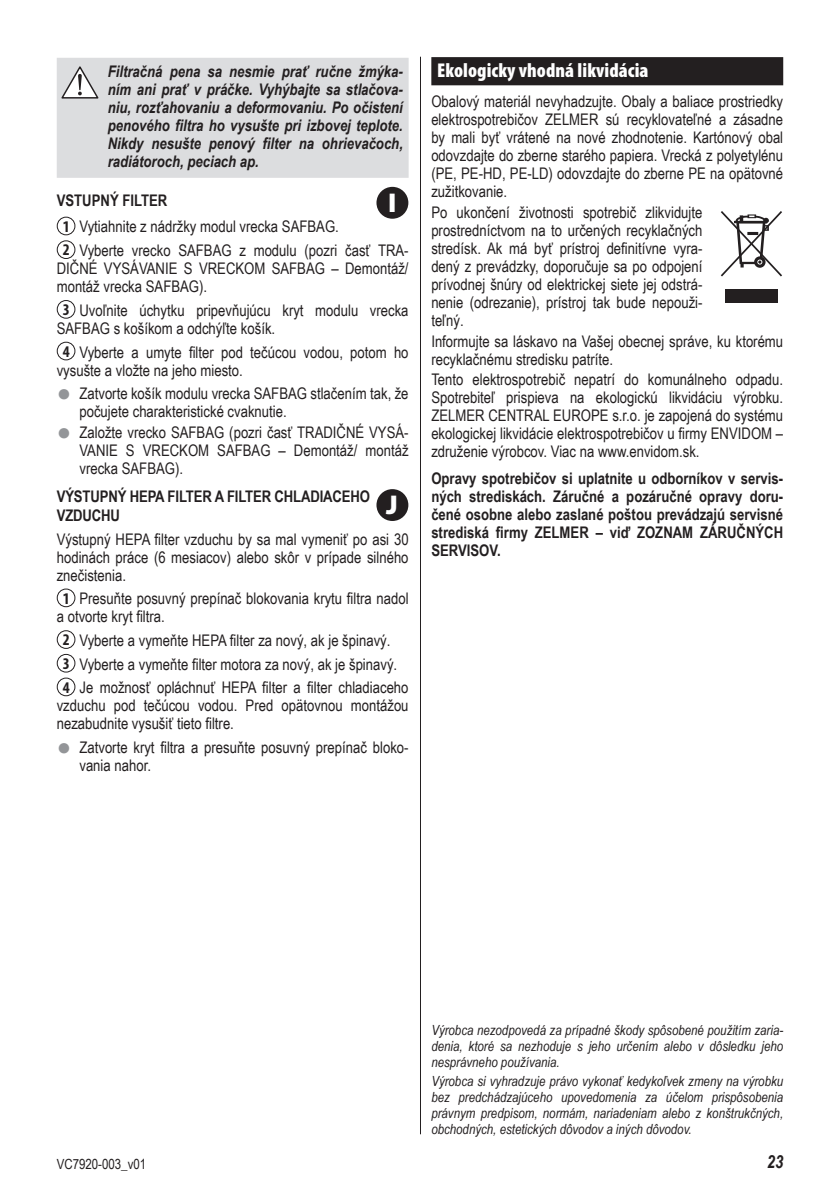
<style>
.page{position:relative;width:840px;height:1191px;background:#fff}
.page>*{position:absolute;margin:0;border:0;box-sizing:border-box;transform-origin:0 0}
.t1{font:900 27.2px "Myriad Pro";color:#fff}
.t2{font:900 condensed 20px "Myriad Pro";letter-spacing:.005em;color:#fff}
.t3{font:italic 700 18px "Arial Narrow";color:#231f20}
.t4{font:16px/18px "Arial Narrow";color:#231f20}
.t5{font:700 16px/18px "Arial Narrow";color:#231f20}
.t6{font:italic 700 16px/18px "Arial Narrow";color:#231f20;text-align:justify}
.t7{font:italic 14px/16px "Arial Narrow";color:#231f20;text-align:justify}
.t8{font:14px "Arial Narrow";color:#231f20}
.s1{font-weight:700}
.s2{font-family:"Myriad Pro";font-weight:700;font-stretch:condensed;font-size:16.4px}
.s3{font-family:"Arial";font-size:24px;color:#939598}
</style>
<div class="page">
<hr style="left:420px;top:57px;width:1px;height:1077px;background:#231f20">
<div style="left:57px;top:58px;width:351px;height:120px;background:#dcdddf"></div>
<svg style="left:61px;top:66px;width:38px;height:33px"></svg>
<div style="left:57px;top:217px;width:18px;height:18px;border:1px solid #231f20;border-radius:50%"></div>
<div style="left:57px;top:240px;width:18px;height:19px;border:1px solid #231f20;border-radius:50%"></div>
<div style="left:57px;top:300px;width:18px;height:19px;border:1px solid #231f20;border-radius:50%"></div>
<div style="left:57px;top:342px;width:18px;height:18px;border:1px solid #231f20;border-radius:50%"></div>
<div style="left:57px;top:588px;width:18px;height:19px;border:1px solid #231f20;border-radius:50%"></div>
<div style="left:57px;top:630px;width:18px;height:19px;border:1px solid #231f20;border-radius:50%"></div>
<div style="left:57px;top:654px;width:18px;height:18px;border:1px solid #231f20;border-radius:50%"></div>
<div style="left:57px;top:677px;width:18px;height:19px;border:1px solid #231f20;border-radius:50%"></div>
<div style="left:376px;top:187px;width:32px;height:32px;background:#231f20;border-radius:50%"></div>
<div style="left:376px;top:489px;width:32px;height:32px;background:#231f20;border-radius:50%"></div>
<div style="left:431px;top:57px;width:351px;height:28px;background:#231f20"></div>
<div style="left:724px;top:289px;width:53px;height:14px;background:#231f20"></div>
<svg style="left:720px;top:211px;width:61px;height:65px"></svg>
<p class="t6" style="left:108px;top:61px;width:296px">Filtračná pena sa nesmie prať ručne žmýka&shy;ním ani prať v práčke. Vyhýbajte sa stlačova&shy;niu, rozťahovaniu a deformovaniu. Po očistení penového filtra ho vysušte pri izbovej teplote.<br>Nikdy nesušte penový filter na ohrievačoch, radiátoroch, peciach ap.</p>
<p class="t4" style="left:63px;top:186px;width:277px;line-height:26.6px;text-indent:-6px"><span class="s1">VSTUPNÝ FILTER<br></span><span class="s2">1</span> Vytiahnite z nádržky modul vrecka SAFBAG.</p>
<p class="t4" style="left:57px;top:241px;width:353px;text-align:justify;text-indent:6px"><span class="s2">2</span> Vyberte vrecko SAFBAG z modulu (pozri časť TRA-DIČNÉ VYSÁVANIE S VRECKOM SAFBAG – Demontáž/ montáž vrecka SAFBAG).</p>
<p class="t4" style="left:57px;top:300px;width:353px;text-indent:6px"><span class="s2">3</span> Uvoľnite úchytku pripevňujúcu kryt modulu vrecka<br>SAFBAG s košíkom a odchýľte košík.</p>
<p class="t4" style="left:57px;top:342px;width:353px;text-indent:6px"><span class="s2">4</span> Vyberte a umyte filter pod tečúcou vodou, potom ho vysušte a vložte na jeho miesto.</p>
<p class="t4" style="left:79px;top:384px;width:330px;text-indent:-23px"><span class="s3">●</span> Zatvorte košík modulu vrecka SAFBAG stlačením tak, že počujete charakteristické cvaknutie.</p>
<p class="t4" style="left:79px;top:423px;width:330px;text-align:justify;text-indent:-23px"><span class="s3">●</span> Založte vrecko SAFBAG (pozri časť TRADIČNÉ VYSÁ-VANIE S VRECKOM SAFBAG – Demontáž/ montáž vrecka SAFBAG).</p>
<p class="t5" style="left:57px;top:486px;width:314px;line-height:19.2px">VÝSTUPNÝ HEPA FILTER A FILTER CHLADIACEHO<br>VZDUCHU</p>
<p class="t4" style="left:57px;top:529px;width:353px;text-align:justify">Výstupný HEPA filter vzduchu by sa mal vymeniť po asi 30 hodinách práce (6 mesiacov) alebo skôr v prípade silného znečistenia.</p>
<p class="t4" style="left:57px;top:589px;width:353px;text-indent:6px"><span class="s2">1</span> Presuňte posuvný prepínač blokovania krytu filtra nadol a otvorte kryt filtra.</p>
<p class="t4" style="left:63px;top:628px;width:347px;line-height:23.6px"><span class="s2">2</span> Vyberte a vymeňte HEPA filter za nový, ak je špinavý.<br><span class="s2">3</span> Vyberte a vymeňte filter motora za nový, ak je špinavý.<br><span class="s2">4</span> Je možnosť opláchnuť HEPA filter a filter chladiaceho</p>
<p class="t4" style="left:57px;top:696px;width:353px">vzduchu pod tečúcou vodou. Pred opätovnou montážou nezabudnite vysušiť tieto filtre.</p>
<p class="t4" style="left:79px;top:738px;width:330px;text-indent:-23px"><span class="s3">●</span> Zatvorte kryt filtra a presuňte posuvný prepínač bloko&shy;vania nahor.</p>
<h1 class="t1" style="left:388px;top:184px;width:10px">I</h1>
<h1 class="t1" style="left:386px;top:487px;width:13px">J</h1>
<p class="t2" style="left:437px;top:58px;width:213px">Ekologicky vhodná likvidácia</p>
<p class="t4" style="left:431px;top:91px;width:353px;text-align:justify">Obalový materiál nevyhadzujte. Obaly a baliace prostriedky elektrospotrebičov ZELMER sú recyklovateľné a zásadne by mali byť vrátené na nové zhodnotenie. Kartónový obal odovzdajte do zberne starého papiera. Vrecká z polyetylénu (PE, PE-HD, PE-LD) odovzdajte do zberne PE na opätovné zužitkovanie.</p>
<p class="t4" style="left:431px;top:202px;width:272px;text-align:justify">Po ukončení životnosti spotrebič zlikvidujte prostredníctvom na to určených recyklačných stredísk. Ak má byť prístroj definitívne vyra&shy;dený z prevádzky, doporučuje sa po odpojení prívodnej šnúry od elektrickej siete jej odstrá&shy;nenie (odrezanie), prístroj tak bude nepouži&shy;teľný.</p>
<p class="t4" style="left:431px;top:331px;width:353px">Informujte sa láskavo na Vašej obecnej správe, ku ktorému recyklačnému stredisku patríte.</p>
<p class="t4" style="left:431px;top:370px;width:353px;text-align:justify">Tento elektrospotrebič nepatrí do komunálneho odpadu.<br>Spotrebiteľ prispieva na ekologickú likvidáciu výrobku.<br>ZELMER CENTRAL EUROPE s.r.o. je zapojená do systému ekologickej likvidácie elektrospotrebičov u firmy ENVIDOM – združenie výrobcov. Viac na www.envidom.sk.</p>
<p class="t5" style="left:431px;top:468px;width:353px;text-align:justify">Opravy spotrebičov si uplatnite u odborníkov v servis&shy;ných strediskách. Záručné a pozáručné opravy doru&shy;čené osobne alebo zaslané poštou prevádzajú servisné strediská firmy ZELMER – viď ZOZNAM ZÁRUČNÝCH SERVISOV.</p>
<p class="t7" style="left:431px;top:1022px;width:353px">Výrobca nezodpovedá za prípadné škody spôsobené použitím zaria&shy;denia, ktoré sa nezhoduje s jeho určením alebo v dôsledku jeho nesprávneho používania.</p>
<p class="t7" style="left:431px;top:1073px;width:353px">Výrobca si vyhradzuje právo vykonať kedykoľvek zmeny na výrobku bez predchádzajúceho upovedomenia za účelom prispôsobenia právnym predpisom, normám, nariadeniam alebo z konštrukčných, obchodných, estetických dôvodov a iných dôvodov.</p>
<p class="t8" style="left:57px;top:1154px;width:91px">VC7920-003_v01</p>
<p class="t3" style="left:766px;top:1148px;width:18px">23</p>
</div>
